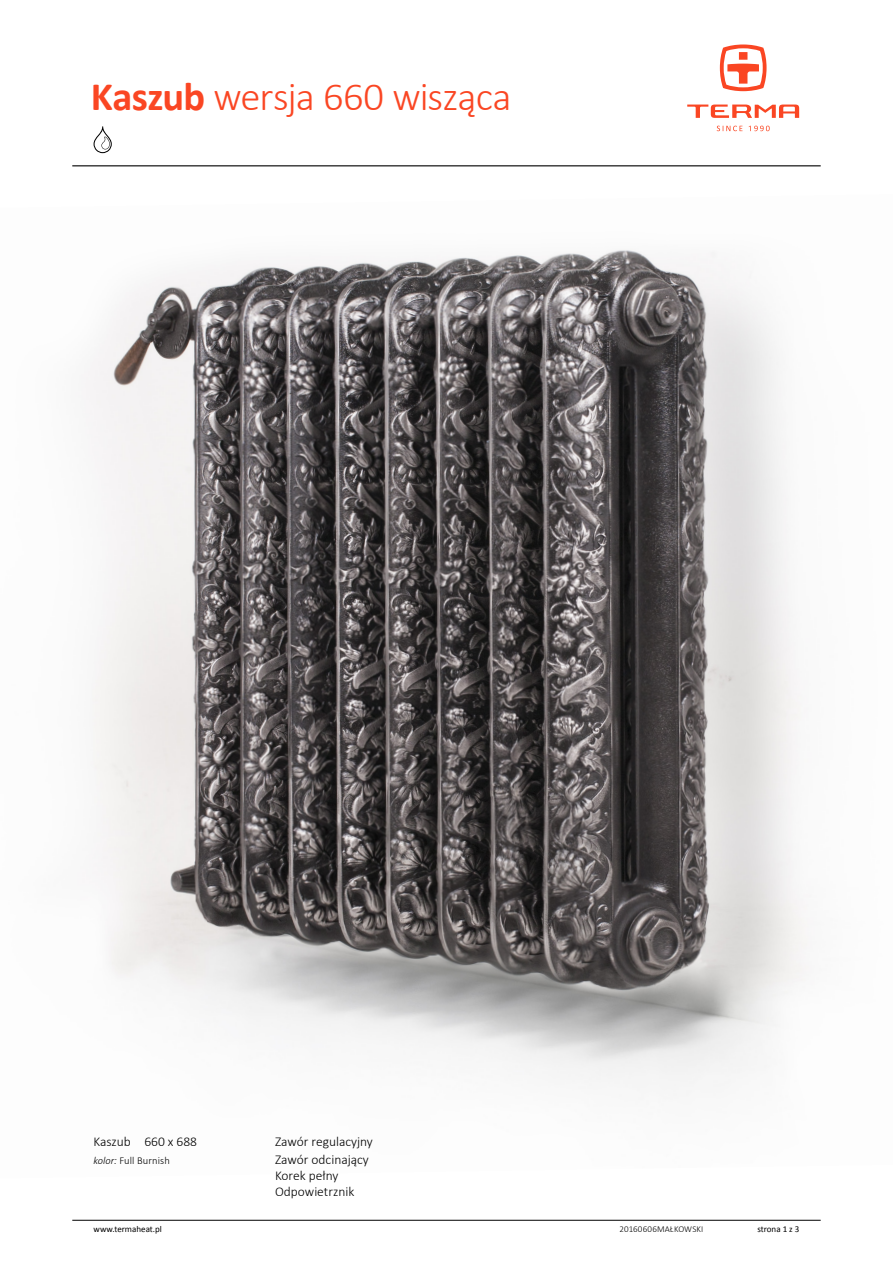
<style>
.page{position:relative;width:893px;height:1263px;background:#fff}
.page>*{position:absolute;margin:0;border:0;box-sizing:border-box;transform-origin:0 0}
.t1{font:300 40.5px "Calibri";letter-spacing:-.02em;color:#fa4623}
.opisy_zdjęć{font:300 13.5px "Calibri";color:#000}
.opisy_zdjęć-2{font:300 10.5px "Calibri";letter-spacing:.01em;color:#000}
.Stopka{font:9px "Calibri";color:#000}
.Tekst_-_czarny{font:300 9px "Calibri";letter-spacing:.015em;color:#000}
.s1{font-weight:700}
.s2{font-style:italic}
</style>
<div class="page">
<svg style="left:94px;top:126px;width:18px;height:27px"></svg>
<img style="left:85px;top:250px;width:723px;height:836px">
<hr style="left:72px;top:1220px;width:749px;height:1px;background:#000">
<hr style="left:72px;top:165px;width:749px;height:1px;background:#000">
<svg style="left:720px;top:44px;width:46px;height:47px"></svg>
<svg style="left:687px;top:105px;width:112px;height:13px"></svg>
<svg style="left:717px;top:126px;width:25px;height:5px"></svg>
<svg style="left:749px;top:126px;width:21px;height:5px"></svg>
<h1 class="t1" style="left:91px;top:72px;width:422px"><span class="s1">Kaszub</span> wersja 660 wisząca</h1>
<p class="opisy_zdjęć" style="left:94px;top:1133px;width:105px">Kaszub 660 x 688</p>
<p class="opisy_zdjęć" style="left:275px;top:1133px;width:99px">Zawór regulacyjny</p>
<p class="opisy_zdjęć-2" style="left:94px;top:1153px;width:78px"><span class="s2">kolor:</span> Full Burnish</p>
<p class="opisy_zdjęć" style="left:275px;top:1151px;width:95px">Zawór odcinający</p>
<p class="opisy_zdjęć" style="left:275px;top:1167px;width:65px">Korek pełny</p>
<p class="opisy_zdjęć" style="left:275px;top:1183px;width:81px">Odpowietrznik</p>
<p class="Stopka" style="left:94px;top:1223px;width:70px">www.termaheat.pl</p>
<p class="Tekst_-_czarny" style="left:620px;top:1223px;width:85px">20160606MAŁKOWSKI</p>
<p class="Stopka" style="left:757px;top:1223px;width:43px">strona 1 z 3</p>
</div>
